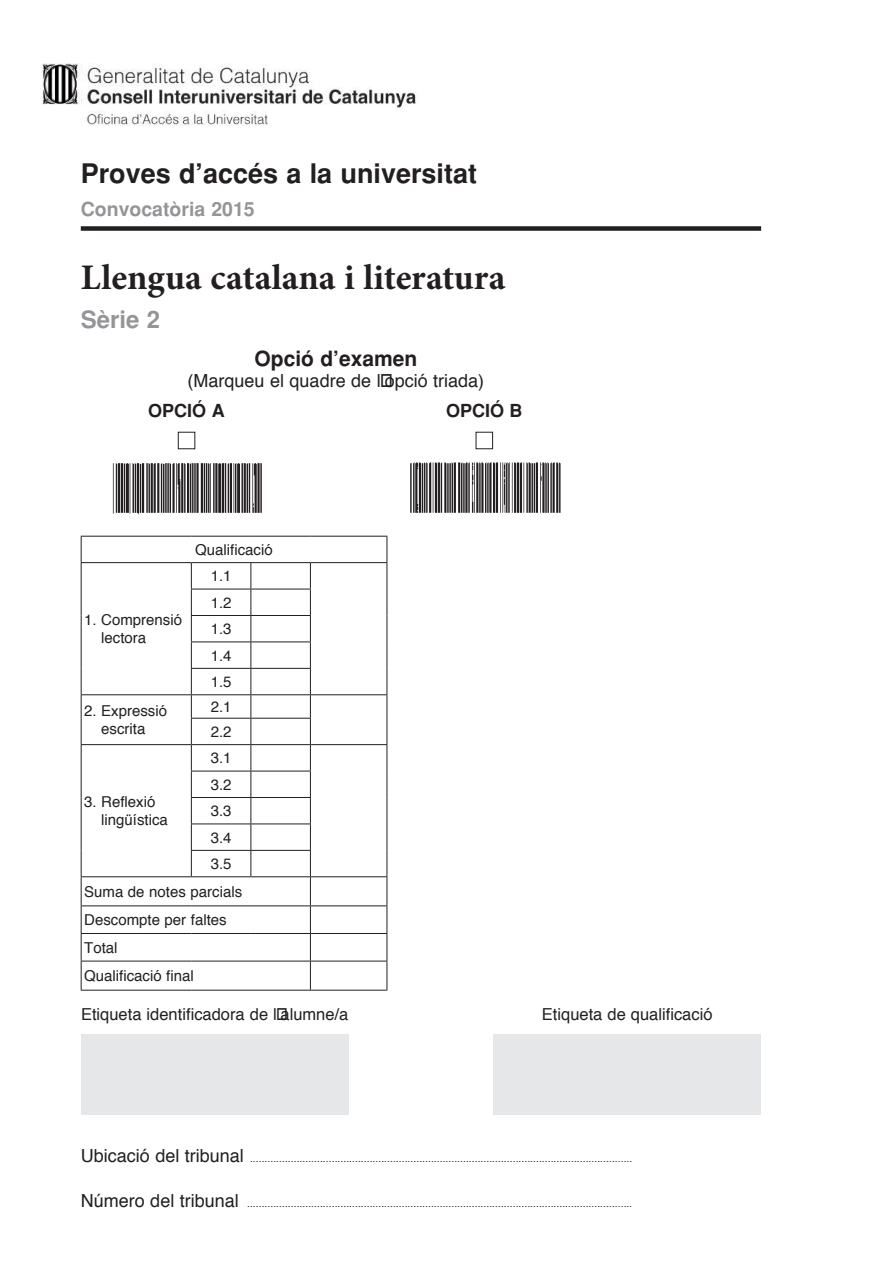
<style>
.page{position:relative;width:893px;height:1263px;background:#fff}
.page>*{position:absolute;margin:0;border:0;box-sizing:border-box;transform-origin:0 0}
.t1{font:700 36px "Minion Pro";color:#231f20}
.t2{font:700 27px "Helvetica";color:#231f20}
.t3{font:700 24px "Helvetica";color:#939598}
.t4{font:700 21px "Helvetica";color:#231f20}
.t5{font:700 19.5px "Helvetica";color:#939598}
.t6{font:18px "Helvetica";color:#231f20}
.t7{font:700 18px "Helvetica";color:#231f20}
.t8{font:16.5px "Helvetica";color:#231f20}
.t9{font:15px/26.4px "Helvetica";color:#231f20}
.t10{font:10.5px "Helvetica";color:#231f20}
.s1{font-size:18px}
</style>
<div class="page">
<div style="left:81px;top:226px;width:680px;height:5px;background:#231f20"></div>
<div style="left:81px;top:1034px;width:268px;height:80px;background:#e6e7e9"></div>
<div style="left:493px;top:1034px;width:268px;height:80px;background:#e6e7e9"></div>
<div style="left:178px;top:432px;width:17px;height:17px;background:#fff;border:1px solid #231f20"></div>
<div style="left:476px;top:432px;width:17px;height:17px;background:#fff;border:1px solid #231f20"></div>
<img style="left:112px;top:463px;width:150px;height:51px">
<img style="left:410px;top:462px;width:151px;height:51px">
<img style="left:43px;top:64px;width:373px;height:61px">
<svg style="left:82px;top:537px;width:305px;height:453px"></svg>
<hr style="left:81px;top:536px;width:110px;height:1px;background:#231f20">
<hr style="left:191px;top:536px;width:60px;height:1px;background:#231f20">
<hr style="left:251px;top:536px;width:59px;height:1px;background:#231f20">
<hr style="left:310px;top:536px;width:77px;height:1px;background:#231f20">
<hr style="left:81px;top:562px;width:110px;height:1px;background:#231f20">
<hr style="left:191px;top:562px;width:60px;height:1px;background:#231f20">
<hr style="left:251px;top:562px;width:59px;height:1px;background:#231f20">
<hr style="left:310px;top:562px;width:77px;height:1px;background:#231f20">
<hr style="left:191px;top:589px;width:60px;height:1px;background:#231f20">
<hr style="left:251px;top:589px;width:60px;height:1px;background:#231f20">
<hr style="left:191px;top:615px;width:60px;height:1px;background:#231f20">
<hr style="left:251px;top:615px;width:60px;height:1px;background:#231f20">
<hr style="left:191px;top:641px;width:60px;height:1px;background:#231f20">
<hr style="left:251px;top:641px;width:60px;height:1px;background:#231f20">
<hr style="left:191px;top:668px;width:60px;height:1px;background:#231f20">
<hr style="left:251px;top:668px;width:60px;height:1px;background:#231f20">
<hr style="left:81px;top:694px;width:110px;height:1px;background:#231f20">
<hr style="left:191px;top:694px;width:60px;height:1px;background:#231f20">
<hr style="left:251px;top:694px;width:59px;height:1px;background:#231f20">
<hr style="left:310px;top:694px;width:77px;height:1px;background:#231f20">
<hr style="left:191px;top:718px;width:60px;height:1px;background:#231f20">
<hr style="left:251px;top:718px;width:60px;height:1px;background:#231f20">
<hr style="left:81px;top:744px;width:110px;height:1px;background:#231f20">
<hr style="left:191px;top:744px;width:60px;height:1px;background:#231f20">
<hr style="left:251px;top:744px;width:59px;height:1px;background:#231f20">
<hr style="left:310px;top:744px;width:77px;height:1px;background:#231f20">
<hr style="left:191px;top:771px;width:60px;height:1px;background:#231f20">
<hr style="left:251px;top:771px;width:60px;height:1px;background:#231f20">
<hr style="left:191px;top:797px;width:60px;height:1px;background:#231f20">
<hr style="left:251px;top:797px;width:60px;height:1px;background:#231f20">
<hr style="left:191px;top:823px;width:60px;height:1px;background:#231f20">
<hr style="left:251px;top:823px;width:60px;height:1px;background:#231f20">
<hr style="left:191px;top:850px;width:60px;height:1px;background:#231f20">
<svg style="left:191px;top:563px;width:1px;height:313px"></svg>
<hr style="left:251px;top:850px;width:60px;height:1px;background:#231f20">
<svg style="left:250px;top:563px;width:1px;height:313px"></svg>
<hr style="left:81px;top:876px;width:110px;height:1px;background:#231f20">
<hr style="left:191px;top:876px;width:60px;height:1px;background:#231f20">
<hr style="left:251px;top:876px;width:59px;height:1px;background:#231f20">
<hr style="left:310px;top:876px;width:77px;height:1px;background:#231f20">
<hr style="left:81px;top:905px;width:110px;height:1px;background:#231f20">
<hr style="left:191px;top:905px;width:60px;height:1px;background:#231f20">
<hr style="left:251px;top:905px;width:59px;height:1px;background:#231f20">
<hr style="left:310px;top:905px;width:77px;height:1px;background:#231f20">
<hr style="left:81px;top:933px;width:110px;height:1px;background:#231f20">
<hr style="left:191px;top:933px;width:60px;height:1px;background:#231f20">
<hr style="left:251px;top:933px;width:59px;height:1px;background:#231f20">
<hr style="left:310px;top:933px;width:77px;height:1px;background:#231f20">
<hr style="left:81px;top:961px;width:110px;height:1px;background:#231f20">
<svg style="left:81px;top:536px;width:1px;height:454px"></svg>
<hr style="left:191px;top:961px;width:60px;height:1px;background:#231f20">
<hr style="left:251px;top:961px;width:59px;height:1px;background:#231f20">
<hr style="left:310px;top:961px;width:77px;height:1px;background:#231f20">
<svg style="left:310px;top:563px;width:1px;height:427px"></svg>
<svg style="left:387px;top:536px;width:1px;height:454px"></svg>
<hr style="left:81px;top:990px;width:110px;height:1px;background:#231f20">
<hr style="left:191px;top:990px;width:60px;height:1px;background:#231f20">
<hr style="left:251px;top:990px;width:59px;height:1px;background:#231f20">
<hr style="left:310px;top:990px;width:77px;height:1px;background:#231f20">
<h2 class="t2" style="left:81px;top:157px;width:398px">Proves d’accés a la universitat</h2>
<h3 class="t5" style="left:81px;top:197px;width:175px">Convocatòria 2015</h3>
<h1 class="t1" style="left:81px;top:252px;width:426px">Llengua catalana i literatura</h1>
<h3 class="t3" style="left:81px;top:305px;width:81px">Sèrie 2</h3>
<h3 class="t4" style="left:255px;top:346px;width:164px">Opció d’examen</h3>
<h3 class="t6" style="left:188px;top:366px;width:298px">(Marqueu el quadre de l’opció triada)</h3>
<h3 class="t7" style="left:148px;top:400px;width:78px">OPCIÓ A</h3>
<h3 class="t7" style="left:446px;top:400px;width:78px">OPCIÓ B</h3>
<h3 class="t9" style="left:101px;top:611px;width:82px;line-height:18px;text-indent:-17px">1. Comprensió lectora</h3>
<h3 class="t9" style="left:195px;top:537px;width:79px">Qualificació</h3>
<h3 class="t9" style="left:211px;top:563px;width:22px;text-align:justify">1.1<br>1.2<br>1.3<br>1.4<br>1.5</h3>
<h3 class="t9" style="left:84px;top:702px;width:84px;line-height:18px;text-align:center">2. Expressió escrita</h3>
<h3 class="t9" style="left:211px;top:695px;width:22px;line-height:24.9px">2.1<br>2.2</h3>
<h3 class="t9" style="left:211px;top:745px;width:22px">3.1</h3>
<h3 class="t9" style="left:211px;top:772px;width:22px">3.2</h3>
<h3 class="t9" style="left:211px;top:798px;width:22px">3.3</h3>
<h3 class="t9" style="left:211px;top:825px;width:22px">3.4</h3>
<h3 class="t9" style="left:211px;top:851px;width:22px">3.5</h3>
<h3 class="t9" style="left:84px;top:879px;width:159px">Suma de notes parcials</h3>
<h3 class="t9" style="left:84px;top:907px;width:144px">Descompte per faltes</h3>
<h3 class="t9" style="left:84px;top:935px;width:35px">Total</h3>
<h3 class="t9" style="left:84px;top:963px;width:111px">Qualificació final</h3>
<h3 class="t9" style="left:101px;top:793px;width:68px;line-height:18px;text-indent:-17px">3. Reflexió lingüística</h3>
<h3 class="t8" style="left:81px;top:1001px;width:269px">Etiqueta identificadora de l’alumne/a</h3>
<h3 class="t8" style="left:542px;top:1001px;width:172px">Etiqueta de qualificació</h3>
<p class="t10" style="left:81px;top:1150px;width:553px"><span class="s1">Ubicació del tribunal</span> ...................................................................................................................................</p>
<p class="t10" style="left:81px;top:1195px;width:553px"><span class="s1">Número del tribunal</span> ....................................................................................................................................</p>
</div>
